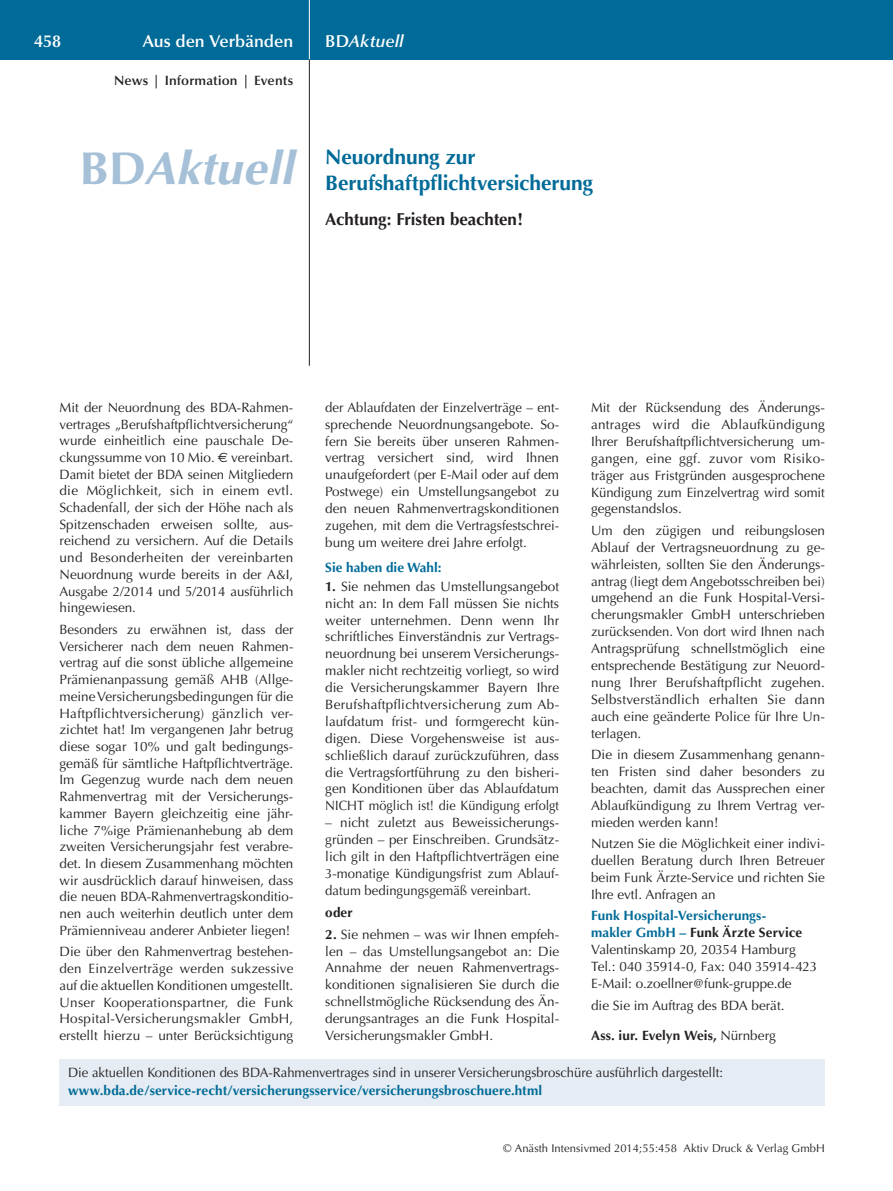
<style>
.page{position:relative;width:893px;height:1191px;background:#fff}
.page>*{position:absolute;margin:0;border:0;box-sizing:border-box;transform-origin:0 0}
.t1{font:italic 700 46.05px "Optima";color:#a5c0d7;scale:1.04 1}
.t2{font:700 21px/25.5px "Optima";letter-spacing:-.005em;color:#006b98}
.t3{font:700 17.25px "Optima";letter-spacing:-.005em;color:#231f20}
.t4{font:600 17.25px "Optima";color:#fff}
.t5{font:italic 600 17.25px "Optima";letter-spacing:.005em;color:#fff}
.t6{font:13.5px/17px "Optima";color:#231f20;text-align:justify}
.t7{font:700 13.5px "Optima";letter-spacing:.005em;color:#006b98}
.t8{font:700 13.5px "Optima";letter-spacing:.005em;color:#231f20}
.t9{font:600 13.5px "Optima";letter-spacing:.01em;color:#231f20}
.t10{font:11.25px "Optima";letter-spacing:.005em;color:#231f20}
.s1{font-style:normal}
.s2{font-weight:700;color:#006b98}
.s3{font-weight:700}
.s4{font-weight:400}
.s5{font-family:"Euro Sans"}
</style>
<div class="page">
<div style="left:0;top:0;width:893px;height:60px;background:#006b98"></div>
<hr style="left:309px;top:0;width:1px;height:60px;background:#fff">
<hr style="left:309px;top:60px;width:1px;height:306px;background:#231f20">
<div style="left:60px;top:1059px;width:765px;height:47px;background:#e5ecf3"></div>
<p class="t4" style="left:34px;top:31px;width:29px">458</p>
<p class="t4" style="left:143px;top:31px;width:152px">Aus den Verbänden</p>
<p class="t9" style="left:114px;top:73px;width:181px">News | Information | Events</p>
<h1 class="t1" style="left:80px;top:141px;width:207px"><span class="s1">BD</span>Aktuell</h1>
<p class="t5" style="left:325px;top:31px;width:80px"><span class="s1">BD</span>Aktuell</p>
<h2 class="t2" style="left:325px;top:145px;width:269px">Neuordnung zur<br>Berufshaftpflichtversicherung</h2>
<p class="t3" style="left:325px;top:209px;width:199px">Achtung: Fristen beachten!</p>
<p class="t6" style="left:591px;top:399px;width:235px;text-align:left">Mit der Rücksendung des Änderungs&shy;antrages wird die Ablaufkündigung Ihrer Berufshaftpflichtversicherung um-‑ gangen, eine ggf. zuvor vom Risiko&shy;träger aus Fristgründen ausgesprochene Kündigung zum Einzelvertrag wird somit gegenstandslos.</p>
<p class="t6" style="left:591px;top:522px;width:235px">Um den zügigen und reibungslosen Ablauf der Vertragsneuordnung zu ge&shy;währleisten, sollten Sie den Änderungs&shy;antrag (liegt dem Angebotsschreiben bei) umgehend an die Funk Hospital-Versi&shy;cherungsmakler GmbH unterschrieben zurücksenden. Von dort wird Ihnen nach Antragsprüfung schnellstmöglich eine entsprechende Bestätigung zur Neuord&shy;nung Ihrer Berufshaftpflicht zugehen.<br>Selbstverständlich erhalten Sie dann auch eine geänderte Police für Ihre Un&shy;terlagen.</p>
<p class="t6" style="left:591px;top:746px;width:235px">Die in diesem Zusammenhang genann&shy;ten Fristen sind daher besonders zu beachten, damit das Aussprechen einer Ablaufkündigung zu Ihrem Vertrag ver&shy;mieden werden kann!</p>
<p class="t6" style="left:591px;top:835px;width:235px">Nutzen Sie die Möglichkeit einer indivi&shy;duellen Beratung durch Ihren Betreuer beim Funk Ärzte-Service und richten Sie Ihre evtl. Anfragen an</p>
<p class="t6" style="left:591px;top:907px;width:228px;text-align:left"><span class="s2">Funk Hospital-Versicherungs-<br>makler GmbH –</span> <span class="s3">Funk Ärzte Service </span>Valentinskamp 20, 20354 Hamburg Tel.: 040 35914-0, Fax: 040 35914-423<br>E-Mail: o.zoellner@funk-gruppe.de</p>
<p class="t6" style="left:591px;top:997px;width:195px">die Sie im Auftrag des BDA berät.</p>
<p class="t8" style="left:591px;top:1027px;width:186px">Ass. iur. Evelyn Weis, <span class="s4">Nürnberg</span></p>
<p class="t6" style="left:68px;top:1064px;width:657px">Die aktuellen Konditionen des BDA-Rahmenvertrages sind in unserer Versicherungsbroschüre ausführlich dargestellt:</p>
<p class="t7" style="left:68px;top:1082px;width:476px">www.bda.de/service-recht/versicherungsservice/versicherungsbroschuere.html</p>
<p class="t6" style="left:325px;top:399px;width:235px;text-align:left">der Ablaufdaten der Einzelverträge – ent-‑ sprechende Neuordnungsangebote. So-‑ fern Sie bereits über unseren Rahmen&shy;vertrag versichert sind, wird Ihnen unaufgefordert (per E-Mail oder auf dem Postwege) ein Umstellungsangebot zu den neuen Rahmenvertragskonditionen zugehen, mit dem die Vertragsfestschrei&shy;bung um weitere drei Jahre erfolgt.</p>
<p class="t7" style="left:325px;top:559px;width:118px">Sie haben die Wahl:</p>
<p class="t6" style="left:325px;top:578px;width:235px;text-align:left"><span class="s3">1.</span> Sie nehmen das Umstellungsangebot nicht an: In dem Fall müssen Sie nichts weiter unternehmen. Denn wenn Ihr schriftliches Einverständnis zur Vertrags&shy;neuordnung bei unserem Versicherungs&shy;makler nicht rechtzeitig vorliegt, so wird die Versicherungskammer Bayern Ihre Berufshaftpflichtversicherung zum Ab-‑ laufdatum frist- und formgerecht kün-‑ digen. Diese Vorgehensweise ist aus&shy;schließlich darauf zurückzuführen, dass die Vertragsfortführung zu den bisheri&shy;gen Konditionen über das Ablaufdatum NICHT möglich ist! die Kündigung erfolgt</p>
<p class="t6" style="left:325px;top:814px;width:235px">– nicht zuletzt aus Beweissicherungs&shy;gründen – per Einschreiben. Grundsätz&shy;lich gilt in den Haftpflichtverträgen eine 3-monatige Kündigungsfrist zum Ablauf&shy;datum bedingungsgemäß vereinbart.</p>
<p class="t8" style="left:325px;top:904px;width:29px">oder</p>
<p class="t6" style="left:325px;top:926px;width:235px;text-align:left"><span class="s3">2.</span> Sie nehmen – was wir Ihnen empfeh&shy;len – das Umstellungsangebot an: Die Annahme der neuen Rahmenvertrags&shy;konditionen signalisieren Sie durch die schnellstmögliche Rücksendung des Än-‑ derungsantrages an die Funk Hospital-Versicherungsmakler GmbH.</p>
<p class="t6" style="left:60px;top:399px;width:235px">Mit der Neuordnung des BDA-Rahmen&shy;vertrages „Berufshaftpflichtversicherung“ wurde einheitlich eine pauschale De&shy;ckungssumme von 10 Mio. <span class="s5">€</span> vereinbart.<br>Damit bietet der BDA seinen Mitgliedern die Möglichkeit, sich in einem evtl.<br>Schadenfall, der sich der Höhe nach als Spitzenschaden erweisen sollte, aus&shy;reichend zu versichern. Auf die Details und Besonderheiten der vereinbarten Neuordnung wurde bereits in der A&amp;I, Ausgabe 2/2014 und 5/2014 ausführlich hingewiesen.</p>
<p class="t6" style="left:60px;top:621px;width:235px">Besonders zu erwähnen ist, dass der Versicherer nach dem neuen Rahmen&shy;vertrag auf die sonst übliche allgemeine Prämienanpassung gemäß AHB (Allge&shy;meine Versicherungsbedingungen für die Haftpflichtversicherung) gänzlich ver&shy;zichtet hat! Im vergangenen Jahr betrug diese sogar 10% und galt bedingungs&shy;gemäß für sämtliche Haftpflichtverträge.<br>Im Gegenzug wurde nach dem neuen Rahmenvertrag mit der Versicherungs&shy;kammer Bayern gleichzeitig eine jähr&shy;liche 7%ige Prämienanhebung ab dem zweiten Versicherungsjahr fest verabre&shy;det. In diesem Zusammenhang möchten wir ausdrücklich darauf hinweisen, dass die neuen BDA-Rahmenvertragskonditio&shy;nen auch weiterhin deutlich unter dem Prämienniveau anderer Anbieter liegen!</p>
<p class="t6" style="left:60px;top:943px;width:235px">Die über den Rahmenvertrag bestehen&shy;den Einzelverträge werden sukzessive auf die aktuellen Konditionen umgestellt.<br>Unser Kooperationspartner, die Funk Hospital-Versicherungsmakler GmbH, erstellt hierzu – unter Berücksichtigung</p>
<p class="t10" style="left:503px;top:1142px;width:323px">© Anästh Intensivmed 2014;55:458 Aktiv Druck &amp; Verlag GmbH</p>
</div>
